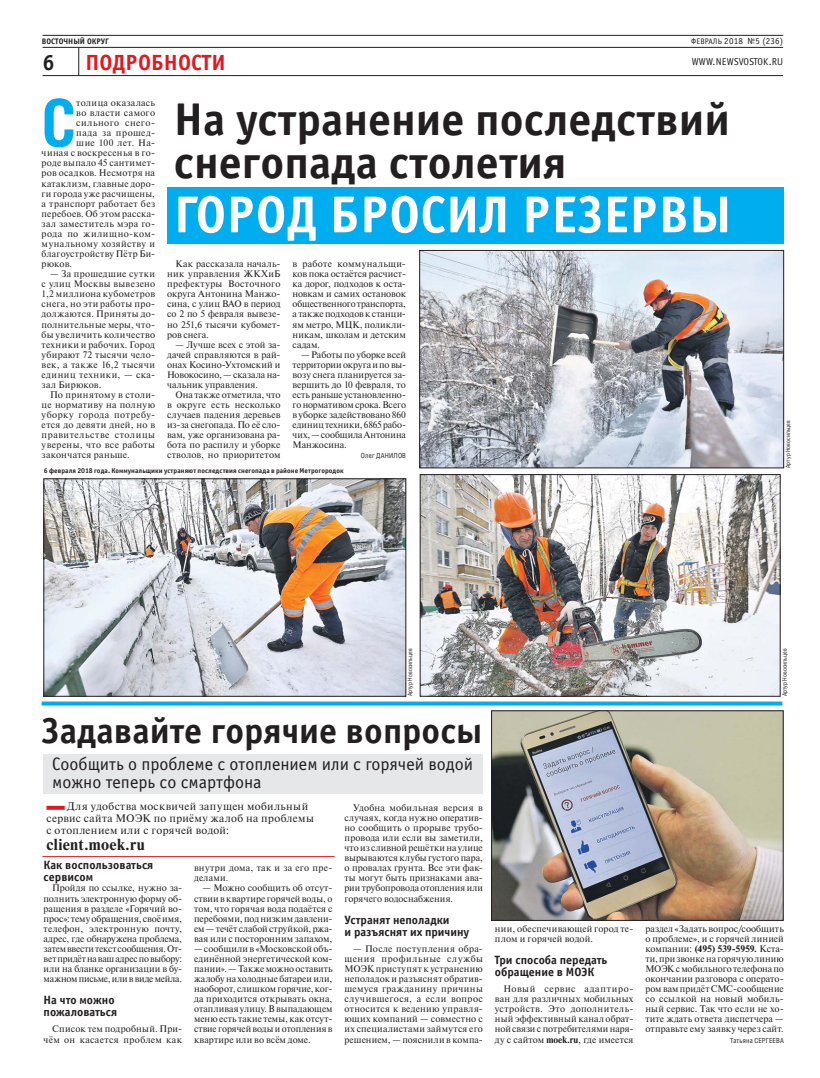
<style>
.page{position:relative;width:820px;height:1078px;background:#fff}
.page>*{position:absolute;margin:0;border:0;box-sizing:border-box;transform-origin:0 0}
.t1{font:700 65.3px "Helios Cond";color:#00aeef}
.t2{font:700 52px "Officina Sans C";color:#fff}
.t3{font:700 46px/43px "Officina Sans C";color:#231f20}
.t4{font:700 36px "Officina Sans C";color:#231f20}
.t5{font:700 22px "Officina Sans C";color:#e11a22}
.t6{font:700 22px "Officina Sans C";color:#231f20}
.t7{font:18px/18px "Officina Sans C";color:#231f20}
.t8{font:700 16px "Newton C";letter-spacing:.015em;color:#231f20}
.t9{font:700 12px/12px "Officina Sans C";color:#231f20}
.t10{font:11px/12px "Newton C";letter-spacing:.035em;color:#231f20}
.t11{font:10px "Officina Sans C";letter-spacing:.02em;color:#231f20}
.t12{font:9.5px/10.1px "Newton C";letter-spacing:.015em;color:#231f20;text-align:justify}
.t13{font:9.5px "Newton C";letter-spacing:.035em;color:#231f20}
.t14{font:9.5px "Newton C";letter-spacing:.04em;color:#231f20}
.t15{font:9.5px "Newton C";letter-spacing:.055em;color:#231f20}
.t16{font:9.5px "Newton C";letter-spacing:.05em;color:#231f20}
.t17{font:9px "Officina Sans C";letter-spacing:.02em;color:#231f20}
.t18{font:700 8px "Officina Sans C";color:#231f20}
.t19{font:700 7px "Officina Sans C";letter-spacing:.005em;color:#231f20}
.t20{font:7px "Helios Cond";letter-spacing:.025em;color:#231f20}
.t21{font:6px "Helios Cond";letter-spacing:.015em;color:#231f20}
.s1{font-size:8px}
.s2{font-weight:700}
</style>
<div class="page">
<hr style="left:43px;top:35px;width:739px;height:1px;background:#231f20">
<hr style="left:43px;top:47px;width:739px;height:1px;background:#231f20">
<hr style="left:43px;top:75px;width:739px;height:1px;background:#231f20">
<svg style="left:78px;top:47px;width:1px;height:28px"></svg>
<div style="left:167px;top:187px;width:615px;height:57px;background:#00aeef"></div>
<svg style="left:42px;top:701px;width:740px;height:4px;fill:#00aeef"></svg>
<img style="left:421px;top:252px;width:360px;height:214px">
<div style="left:419px;top:250px;width:364px;height:218px;border:1px solid #231f20"></div>
<img style="left:46px;top:480px;width:358px;height:214px">
<div style="left:44px;top:478px;width:362px;height:218px;border:1px solid #231f20"></div>
<img style="left:422px;top:476px;width:356px;height:218px">
<div style="left:420px;top:474px;width:360px;height:222px;border:1px solid #231f20"></div>
<img style="left:493px;top:712px;width:288px;height:206px">
<div style="left:491px;top:710px;width:292px;height:210px;border:1px solid #231f20"></div>
<div style="left:44px;top:753px;width:438px;height:40px;background:#e6e7e8"></div>
<svg style="left:46px;top:805px;width:19px;height:4px"></svg>
<hr style="left:42px;top:855px;width:292px;height:1px;background:#e11a22">
<p class="t18" style="left:42px;top:37px;width:69px">ВОСТОЧНЫЙ ОКРУГ</p>
<h3 class="t5" style="left:86px;top:49px;width:141px">ПОДРОБНОСТИ</h3>
<h1 class="t1" style="left:42px;top:85px;width:36px">С</h1>
<p class="t13" style="left:76px;top:99px;width:80px">толица оказалась</p>
<p class="t17" style="left:691px;top:38px;width:93px"><span class="s1">ФЕВРАЛЬ</span> 2018 №5 (236)</p>
<p class="t11" style="left:691px;top:58px;width:93px">WWW.NEWSVOSTOK.RU</p>
<h3 class="t6" style="left:43px;top:49px;width:14px">6</h3>
<h3 class="t3" style="left:174px;top:98px;width:557px">На устранение последствий снегопада столетия</h3>
<h2 class="t2" style="left:174px;top:184px;width:559px">ГОРОД БРОСИЛ РЕЗЕРВЫ</h2>
<p class="t14" style="left:76px;top:109px;width:80px">во власти самого</p>
<p class="t14" style="left:76px;top:119px;width:80px">сильного снего-</p>
<p class="t16" style="left:76px;top:129px;width:80px">пада за прошед-</p>
<p class="t13" style="left:76px;top:139px;width:80px">шие 100 лет. На-</p>
<p class="t12" style="left:42px;top:149px;width:115px">чиная с воскресенья в го-</p>
<p class="t12" style="left:42px;top:159px;width:115px">роде выпало 45 сантимет-</p>
<p class="t12" style="left:42px;top:169px;width:115px">ров осадков. Несмотря на</p>
<p class="t12" style="left:42px;top:179px;width:115px">катаклизм, главные доро-</p>
<p class="t12" style="left:42px;top:189px;width:115px">ги города уже расчищены,</p>
<p class="t13" style="left:42px;top:200px;width:115px">а транспорт работает без</p>
<p class="t12" style="left:42px;top:209px;width:115px">перебоев. Об этом расска-</p>
<p class="t13" style="left:42px;top:220px;width:115px">зал заместитель мэра го-</p>
<p class="t15" style="left:42px;top:230px;width:115px">рода по жилищно-ком-</p>
<p class="t14" style="left:42px;top:240px;width:115px">мунальному хозяйству и</p>
<p class="t12" style="left:42px;top:249px;width:115px">благоустройству Пётр Би-</p>
<p class="t12" style="left:42px;top:260px;width:32px">рюков.</p>
<p class="t12" style="left:42px;top:270px;width:115px;text-indent:9px">— За прошедшие сутки с улиц Москвы вывезено 1,2 миллиона кубометров снега, но эти работы про&shy;должаются. Приняты до&shy;полнительные меры, что&shy;бы увеличить количество техники и рабочих. Город убирают 72 тысячи чело&shy;век, а также 16,2 тысячи единиц техники, — ска&shy;зал Бирюков.</p>
<p class="t12" style="left:42px;top:390px;width:115px;text-indent:9px">По принятому в столи&shy;це нормативу на полную уборку города потребу&shy;ется до девяти дней, но в правительстве столицы уверены, что все работы закончатся раньше.</p>
<p class="t12" style="left:292px;top:260px;width:115px">в работе коммунальщи&shy;ков пока остаётся расчист&shy;ка дорог, подходов к оста&shy;новкам и самих остановок общественного транспорта, а также подходов к станци&shy;ям метро, МЦК, поликли&shy;никам, школам и детским садам.</p>
<p class="t12" style="left:292px;top:350px;width:115px;text-indent:9px">— Работы по уборке всей территории округа и по вы&shy;возу снега планируется за&shy;вершить до 10 февраля, то есть раньше установленно&shy;го нормативом срока. Всего в уборке задействовано 860 единиц техники, 6865 рабо&shy;чих, — сообщила Антонина Манжосина.</p>
<p class="t20" style="left:361px;top:453px;width:47px">Олег ДАНИЛОВ</p>
<p class="t12" style="left:167px;top:260px;width:115px;text-indent:9px">Как рассказала началь&shy;ник управления ЖКХиБ префектуры Восточного округа Антонина Манжо&shy;сина, с улиц ВАО в период со 2 по 5 февраля вывезе&shy;но 251,6 тысячи кубомет&shy;ров снега.</p>
<p class="t12" style="left:167px;top:340px;width:115px;text-indent:9px">— Лучше всех с этой за&shy;дачей справляются в рай&shy;онах Косино-Ухтомский и Новокосино, — сказала на&shy;чальник управления.</p>
<p class="t12" style="left:167px;top:390px;width:115px;text-indent:9px">Она также отметила, что в округе есть несколько случаев падения деревьев из-за снегопада. По её сло&shy;вам, уже организована ра&shy;бота по распилу и уборке стволов, но приоритетом</p>
<p class="t21" style="left:785px;top:468px;width:49px;rotate:-90deg">Артур Новосильцев</p>
<p class="t19" style="left:44px;top:466px;width:301px">6 февраля 2018 года. Коммунальщики устраняют последствия снегопада в районе Метрогородок</p>
<p class="t21" style="left:407px;top:696px;width:49px;rotate:-90deg">Артур Новосильцев</p>
<p class="t21" style="left:781px;top:696px;width:49px;rotate:-90deg">Артур Новосильцев</p>
<h3 class="t4" style="left:42px;top:709px;width:442px">Задавайте горячие вопросы</h3>
<h3 class="t7" style="left:52px;top:756px;width:422px">Сообщить о проблеме с отоплением или с горячей водой можно теперь со смартфона</h3>
<p class="t10" style="left:46px;top:800px;width:269px;text-indent:21px">Для удобства москвичей запущен мобильный сервис сайта МОЭК по приёму жалоб на проблемы с отоплением или с горячей водой:</p>
<h3 class="t8" style="left:46px;top:834px;width:100px">client.moek.ru</h3>
<p class="t12" style="left:344px;top:803px;width:140px;text-indent:9px">Удобна мобильная версия в случаях, когда нужно оператив&shy;но сообщить о прорыве трубо&shy;провода или если вы заметили, что из сливной решётки на улице вырываются клубы густого пара, о провалах грунта. Все эти фак&shy;ты могут быть признаками ава&shy;рии трубопровода отопления или горячего водоснабжения.</p>
<p class="t9" style="left:344px;top:913px;width:126px">Устранят неполадки<br>и разъяснят их причину</p>
<p class="t12" style="left:344px;top:944px;width:140px;text-indent:9px">— После поступления обра&shy;щения профильные службы МОЭК приступят к устранению неполадок и разъяснят обратив&shy;шемуся гражданину причины случившегося, а если вопрос относится к ведению управля&shy;ющих компаний — совместно с их специалистами займутся его решением, — пояснили в компа-</p>
<p class="t9" style="left:44px;top:858px;width:111px">Как воспользоваться сервисом</p>
<p class="t12" style="left:44px;top:883px;width:140px;text-indent:9px">Пройдя по ссылке, нужно за&shy;полнить электронную форму об&shy;ращения в разделе «Горячий во&shy;прос»: тему обращения, своё имя, телефон, электронную почту, адрес, где обнаружена проблема, затем ввести текст сообщения. От&shy;вет придёт на ваш адрес по выбору: или на бланке организации в бу&shy;мажном письме, или в виде мейла.</p>
<p class="t9" style="left:44px;top:993px;width:75px">На что можно пожаловаться</p>
<p class="t12" style="left:44px;top:1024px;width:140px;text-align:right">Список тем подробный. При&shy;чём он касается проблем как</p>
<p class="t12" style="left:194px;top:863px;width:140px">внутри дома, так и за его пре&shy;делами.</p>
<p class="t12" style="left:194px;top:883px;width:140px;text-indent:9px">— Можно сообщить об отсут&shy;ствии в квартире горячей воды, о том, что горячая вода подаётся с перебоями, под низким давлени&shy;ем — течёт слабой струйкой, ржа&shy;вая или с посторонним запахом,</p>
<p class="t12" style="left:194px;top:944px;width:140px">— сообщили в «Московской объ&shy;единённой энергетической ком&shy;пании». — Также можно оставить жалобу на холодные батареи или, наоборот, слишком горячие, ког&shy;да приходится открывать окна, отапливая улицу. В выпадающем меню есть такие темы, как отсут&shy;ствие горячей воды и отопления в квартире или во всём доме.</p>
<p class="t12" style="left:494px;top:924px;width:140px">нии, обеспечивающей город те&shy;плом и горячей водой.</p>
<p class="t9" style="left:494px;top:953px;width:114px">Три способа передать обращение в МОЭК</p>
<p class="t12" style="left:494px;top:984px;width:140px;text-indent:9px">Новый сервис адаптиро&shy;ван для различных мобильных устройств. Это дополнитель&shy;ный эффективный канал обрат&shy;ной связи с потребителями наря&shy;ду с сайтом <span class="s2">moek.ru</span>, где имеется</p>
<p class="t12" style="left:645px;top:924px;width:140px">раздел «Задать вопрос/сообщить о проблеме», и с горячей линией компании: <span class="s2">(495) 539-5959.</span> Кста&shy;ти, при звонке на горячую линию МОЭК с мобильного телефона по окончании разговора с операто&shy;ром вам придёт СМС-сообщение со ссылкой на новый мобиль&shy;ный сервис. Так что если не хо&shy;тите ждать ответа диспетчера — отправьте ему заявку через сайт.</p>
<p class="t20" style="left:730px;top:1036px;width:55px">Татьяна СЕРГЕЕВА</p>
</div>
